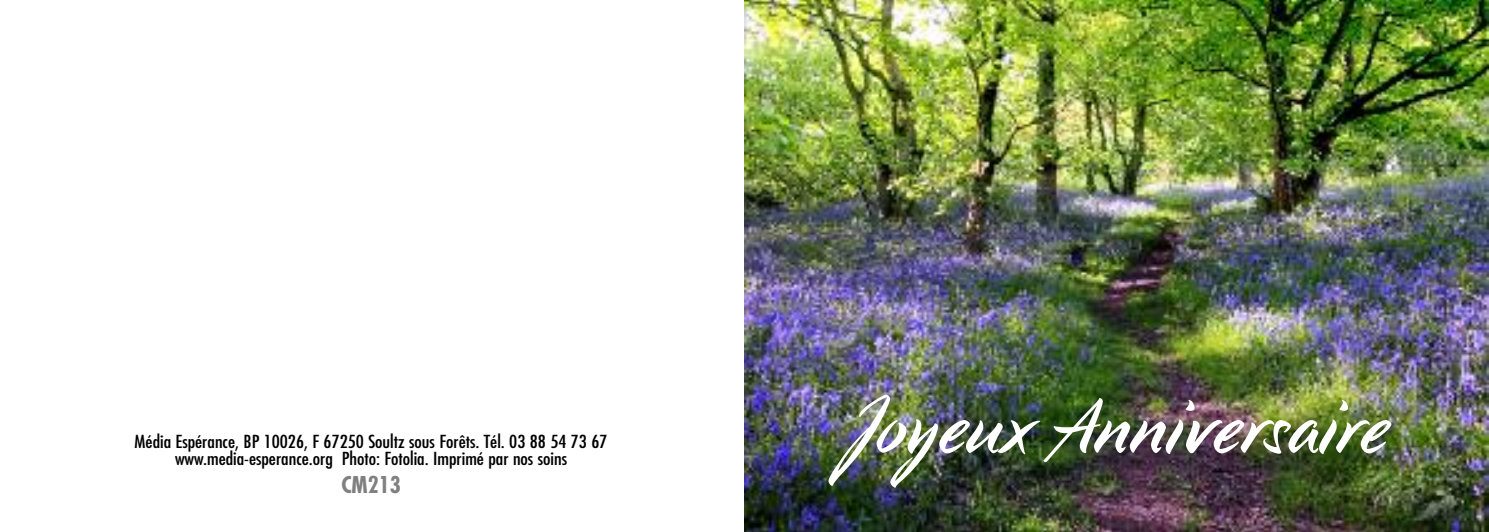
<style>
.page{position:relative;width:1489px;height:532px;background:#fff}
.page>*{position:absolute;margin:0;border:0;box-sizing:border-box;transform-origin:0 0}
.t1{font:80px "LP Pinselschrift";letter-spacing:.01em;color:#fff}
.t2{font:700 condensed 22.5px "Futura";color:#808080}
.t3{font:condensed 17.5px/17.5px "Futura";color:#000;scale:1.12 1}
</style>
<div class="page">
<img style="left:744px;top:0;width:743px;height:531px">
<p class="t3" style="left:175px;top:433px;width:387px;text-indent:-40px">Média Espérance, BP 10026, F 67250 Soultz sous Forêts. Tél. 03 88 54 73 67 www.media-esperance.org</p>
<p class="t3" style="left:342px;top:451px;width:203px">Photo: Fotolia. Imprimé par nos soins</p>
<p class="t2" style="left:341px;top:474px;width:61px">CM213</p>
<h1 class="t1" style="left:844px;top:377px;width:543px">Joyeux Anniversaire</h1>
</div>
